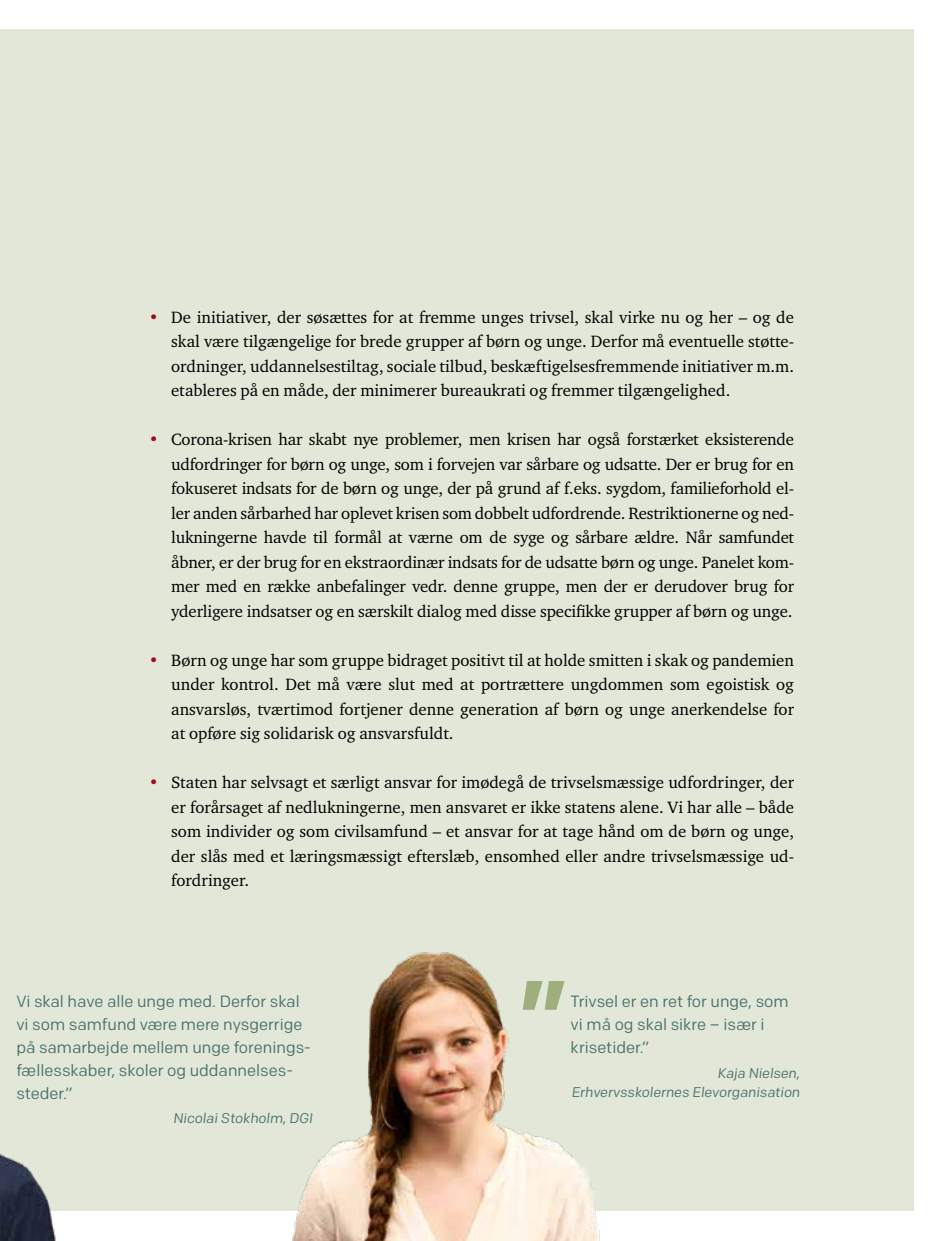
<style>
.page{position:relative;width:943px;height:1241px;background:#fff}
.page>*{position:absolute;margin:0;border:0;box-sizing:border-box;transform-origin:0 0}
.t1{font:700 100.1px "Chrono";color:#9eae7d;scale:.82 1}
.t2{font:16.8px/24.5px "Charter ITC Pro";color:#000;text-align:justify}
.t3{font:16.28px/22.8px "Chrono";color:#47706c}
.t4{font:14px/19.2px "Chrono";color:#47706c;text-align:right}
.s1{color:#9d0e1c}
</style>
<div class="page">
<div style="left:0;top:30px;width:913px;height:1180px;background:#e2e7d8"></div>
<img style="left:0;top:1153px;width:57px;height:87px">
<img style="left:287px;top:952px;width:315px;height:288px">
<p class="t2" style="left:171px;top:304px;width:624px;text-indent:-22px"><span class="s1">•</span> De initiativer, der søsættes for at fremme unges trivsel, skal virke nu og her – og de skal være tilgængelige for brede grupper af børn og unge. Derfor må eventuelle støtte&shy;ordninger, uddannelsestiltag, sociale tilbud, beskæftigelsesfremmende initiativer m.m. etableres på en måde, der minimerer bureaukrati og fremmer tilgængelighed.</p>
<p class="t2" style="left:171px;top:427px;width:624px;text-indent:-22px"><span class="s1">•</span> Corona-krisen har skabt nye problemer, men krisen har også forstærket eksisterende udfordringer for børn og unge, som i forvejen var sårbare og udsatte. Der er brug for en fokuseret indsats for de børn og unge, der på grund af f.eks. sygdom, familieforhold el&shy;ler anden sårbarhed har oplevet krisen som dobbelt udfordrende. Restriktionerne og ned&shy;lukningerne havde til formål at værne om de syge og sårbare ældre. Når samfundet åbner, er der brug for en ekstraordinær indsats for de udsatte børn og unge. Panelet kom&shy;mer med en række anbefalinger vedr. denne gruppe, men der er derudover brug for yderligere indsatser og en særskilt dialog med disse specifikke grupper af børn og unge.</p>
<p class="t2" style="left:171px;top:647px;width:624px;text-indent:-22px"><span class="s1">•</span> Børn og unge har som gruppe bidraget positivt til at holde smitten i skak og pandemien under kontrol. Det må være slut med at portrættere ungdommen som egoistisk og ansvarsløs, tværtimod fortjener denne generation af børn og unge anerkendelse for at opføre sig solidarisk og ansvarsfuldt.</p>
<p class="t2" style="left:171px;top:770px;width:624px;text-indent:-22px"><span class="s1">•</span> Staten har selvsagt et særligt ansvar for imødegå de trivselsmæssige udfordringer, der er forårsaget af nedlukningerne, men ansvaret er ikke statens alene. Vi har alle – både som individer og som civilsamfund – et ansvar for at tage hånd om de børn og unge, der slås med et læringsmæssigt efterslæb, ensomhed eller andre trivselsmæssige ud&shy;fordringer.</p>
<p class="t3" style="left:16px;top:990px;width:296px">Vi skal have alle unge med. Derfor skal vi som samfund være mere nysgerrige på samarbejde mellem unge forenings&shy;fællesskaber, skoler og uddannelses&shy;steder.”</p>
<p class="t4" style="left:173px;top:1108px;width:143px">Nicolai Stokholm, DGI</p>
<h1 class="t1" style="left:520px;top:954px;width:58px">’’</h1>
<p class="t3" style="left:570px;top:990px;width:219px">Trivsel er en ret for unge, som vi må og skal sikre – især i krisetider.”</p>
<p class="t4" style="left:571px;top:1062px;width:232px">Kaja Nielsen,<br>Erhvervsskolernes Elevorganisation</p>
</div>
